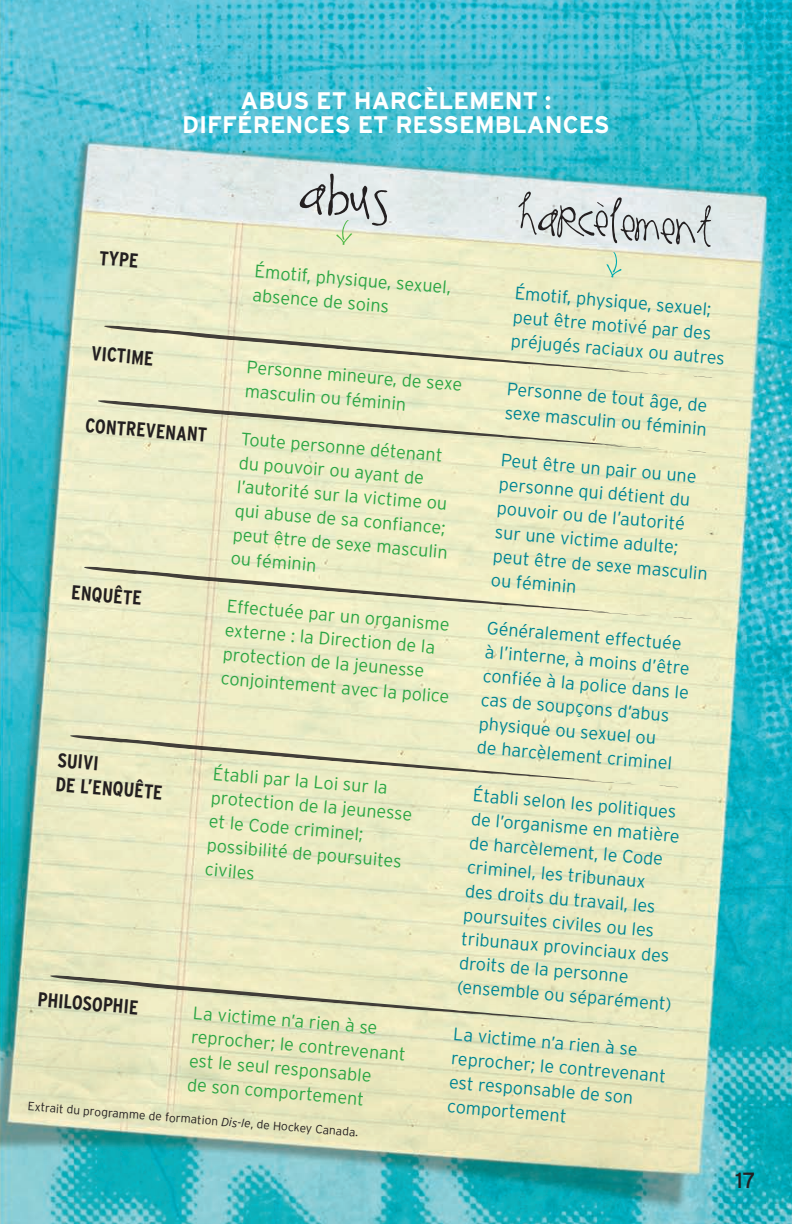
<style>
.page{position:relative;width:792px;height:1224px;background:#fff}
.page>*{position:absolute;margin:0;border:0;box-sizing:border-box;transform-origin:0 0}
.t1{font:700 24px "Interstate";color:#fff}
.t2{font:22px "Interstate";color:#231f20}
.t3{font:700 condensed 20px/23.8px "Interstate";color:#231f20}
.t4{font:300 18px/24px "Interstate";color:#008593}
.t5{font:300 18px/24px "Interstate";color:#2ca645}
.t6{font:300 12px "Interstate";color:#231f20}
.s1{font-style:italic}
</style>
<div class="page">
<img style="left:0;top:0;width:792px;height:1224px">
<svg style="left:693px;top:376px;width:23px;height:3px"></svg>
<svg style="left:104px;top:325px;width:570px;height:50px;background:#e3e3be"></svg>
<svg style="left:686px;top:451px;width:24px;height:2px"></svg>
<svg style="left:98px;top:399px;width:570px;height:51px;background:#e3e3be"></svg>
<svg style="left:673px;top:617px;width:23px;height:3px"></svg>
<svg style="left:84px;top:566px;width:570px;height:50px;background:#e4e3be"></svg>
<svg style="left:659px;top:785px;width:23px;height:3px"></svg>
<svg style="left:70px;top:734px;width:570px;height:51px;background:#e2e2bc"></svg>
<svg style="left:639px;top:1026px;width:23px;height:2px"></svg>
<svg style="left:50px;top:974px;width:570px;height:51px;background:#e0dfb9"></svg>
<svg style="left:300px;top:174px;width:87px;height:71px;background:#ccd1c8"></svg>
<svg style="left:518px;top:191px;width:193px;height:86px;background:#d4d8cd"></svg>
<h1 class="t1" style="left:241px;top:88px;width:18px">ABUS</h1>
<h1 class="t1" style="left:316px;top:88px;width:56px">ET HARCÈLEMENT</h1>
<h1 class="t1" style="left:545px;top:88px;width:8px">:</h1>
<h1 class="t1" style="left:182px;top:112px;width:33px">DIFFÉRENCES</h1>
<h1 class="t1" style="left:358px;top:112px;width:55px">ET RESSEMBLANCES</h1>
<p class="t3" style="left:100px;top:246px;width:41px;rotate:5deg">TYPE</p>
<p class="t5" style="left:256px;top:259px;width:199px;rotate:5deg">Émotif, physique, sexuel, absence de soins</p>
<p class="t4" style="left:516px;top:280px;width:216px;rotate:5deg">Émotif, physique, sexuel; peut être motivé par des préjugés raciaux ou autres</p>
<p class="t4" style="left:508px;top:376px;width:204px;rotate:5deg">Personne de tout âge, de sexe masculin ou féminin</p>
<p class="t4" style="left:502px;top:448px;width:217px;rotate:5deg">Peut être un pair ou une personne qui détient du pouvoir ou de l’autorité sur une victime adulte; peut être de sexe masculin ou féminin</p>
<p class="t4" style="left:488px;top:615px;width:208px;rotate:5deg">Généralement effectuée à l’interne, à moins d’être confiée à la police dans le cas de soupçons d’abus physique ou sexuel ou<br>de harcèlement criminel</p>
<p class="t4" style="left:474px;top:782px;width:217px;rotate:5deg">Établi selon les politiques de l’organisme en matière de harcèlement, le Code criminel, les tribunaux<br>des droits du travail, les poursuites civiles ou les tribunaux provinciaux des droits de la personne (ensemble ou séparément)</p>
<p class="t4" style="left:454px;top:1022px;width:217px;rotate:5deg">La victime n’a rien à se reprocher; le contrevenant est responsable de son comportement</p>
<p class="t3" style="left:93px;top:341px;width:64px;rotate:5deg">VICTIME</p>
<p class="t5" style="left:248px;top:354px;width:218px;rotate:5deg">Personne mineure, de sexe masculin ou féminin</p>
<p class="t5" style="left:242px;top:426px;width:217px;rotate:5deg">Toute personne détenant du pouvoir ou ayant de l’autorité sur la victime ou qui abuse de sa confiance; peut être de sexe masculin ou féminin</p>
<p class="t5" style="left:228px;top:593px;width:231px;rotate:5deg">Effectuée par un organisme externe : la Direction de la protection de la jeunesse conjointement avec la police</p>
<p class="t3" style="left:87px;top:413px;width:124px;rotate:5deg">CONTREVENANT</p>
<p class="t3" style="left:73px;top:580px;width:72px;rotate:5deg">ENQUÊTE</p>
<p class="t3" style="left:59px;top:748px;width:109px;rotate:5deg">SUIVI<br>DE L’ENQUÊTE</p>
<p class="t5" style="left:214px;top:761px;width:204px;rotate:5deg">Établi par la Loi sur la protection de la jeunesse et le Code criminel; possibilité de poursuites civiles</p>
<p class="t3" style="left:39px;top:987px;width:102px;rotate:5deg">PHILOSOPHIE</p>
<p class="t5" style="left:194px;top:1000px;width:217px;rotate:5deg">La victime n’a rien à se reprocher; le contrevenant est le seul responsable<br>de son comportement</p>
<p class="t6" style="left:28px;top:1101px;width:333px;rotate:4deg">Extrait du programme de formation <span class="s1">Dis-le</span>, de Hockey Canada.</p>
<p class="t2" style="left:735px;top:1168px;width:22px">17</p>
</div>
